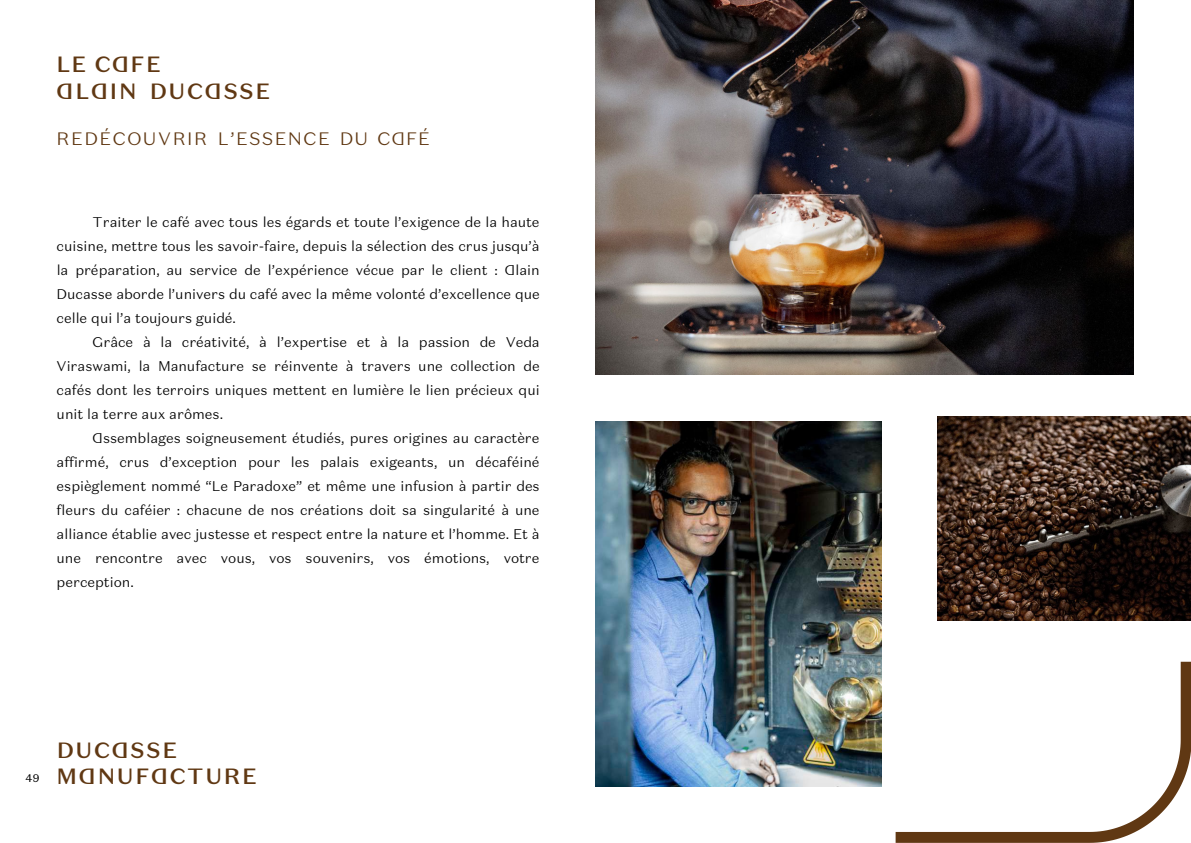
<style>
.page{position:relative;width:1191px;height:843px;background:#fff}
.page>*{position:absolute;margin:0;border:0;box-sizing:border-box;transform-origin:0 0}
.t1{font:500 22px "Domaine Sans Text Ducasse";letter-spacing:.075em;color:#603813}
.t2{font:300 18px "Domaine Sans Text Ducasse";letter-spacing:.085em;color:#603813}
.t3{font:300 14px/24px "Domaine Sans Text Ducasse";color:#000;text-align:justify}
.t4{font:11px "Domaine Sans Text";color:#000}
</style>
<div class="page">
<img style="left:595px;top:421px;width:287px;height:364px">
<svg style="left:895px;top:661px;width:296px;height:181px"></svg>
<img style="left:595px;top:0;width:539px;height:374px">
<img style="left:937px;top:416px;width:254px;height:204px">
<p class="t1" style="left:57px;top:50px;width:106px">LE CAFE</p>
<p class="t1" style="left:57px;top:77px;width:215px">ALAIN DUCASSE</p>
<p class="t2" style="left:57px;top:128px;width:375px">REDÉCOUVRIR L’ESSENCE DU CAFÉ</p>
<p class="t3" style="left:57px;top:209px;width:485px;text-indent:36px">Traiter le café avec tous les égards et toute l’exigence de la haute cuisine, mettre tous les savoir-faire, depuis la sélection des crus jusqu’à la préparation, au service de l’expérience vécue par le client : Alain Ducasse aborde l’univers du café avec la même volonté d’excellence que celle qui l’a toujours guidé.</p>
<p class="t3" style="left:57px;top:329px;width:485px;text-indent:36px">Grâce à la créativité, à l’expertise et à la passion de Veda Viraswami, la Manufacture se réinvente à travers une collection de cafés dont les terroirs uniques mettent en lumière le lien précieux qui unit la terre aux arômes.</p>
<p class="t3" style="left:57px;top:425px;width:485px;text-indent:36px">Assemblages soigneusement étudiés, pures origines au caractère affirmé, crus d’exception pour les palais exigeants, un décaféiné espièglement nommé “Le Paradoxe” et même une infusion à partir des fleurs du caféier : chacune de nos créations doit sa singularité à une alliance établie avec justesse et respect entre la nature et l’homme. Et à une rencontre avec vous, vos souvenirs, vos émotions, votre perception.</p>
<p class="t4" style="left:26px;top:770px;width:15px">49</p>
<p class="t1" style="left:57px;top:735px;width:122px">DUCASSE</p>
<p class="t1" style="left:57px;top:761px;width:202px">MANUFACTURE</p>
</div>
